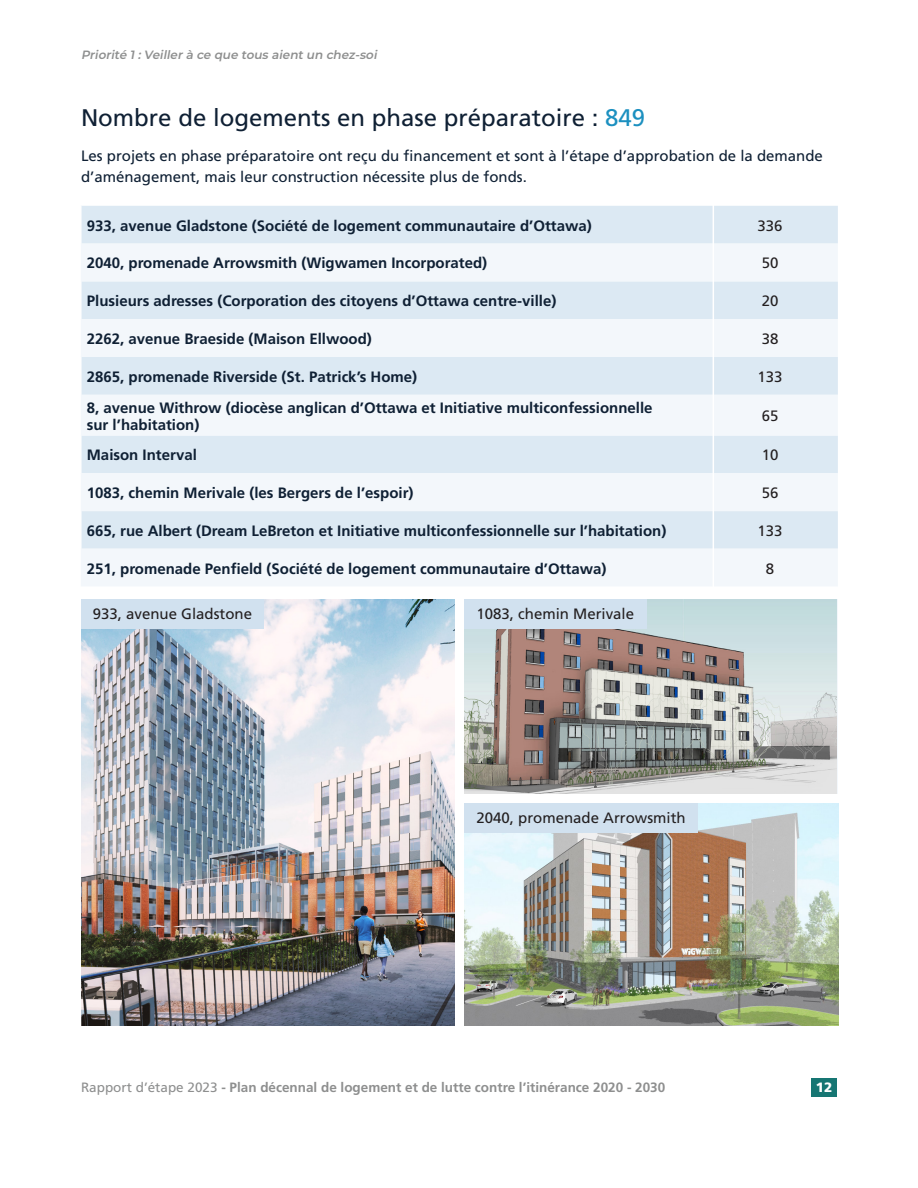
<style>
.page{position:relative;width:918px;height:1188px;background:#fff}
.page>*{position:absolute;margin:0;border:0;box-sizing:border-box;transform-origin:0 0}
.t1{font:24px "Frutiger LT Std";color:#0f2034}
.Table_-_Title{font:700 15px/16.8px "Frutiger LT Std";color:#0f2034}
.BODY{font:15px/21px "Frutiger LT Std";color:#0f2034}
.Table_-_Body_Text{font:15px "Frutiger LT Std";color:#231f20}
.t2{font:700 13.5px "Frutiger LT Std";color:#8e8f8f}
.t3{font:900 13.5px "Frutiger LT Std";color:#fff}
.t4{font:italic 600 12px "Montserrat";color:#8e8f8f}
.s1{color:#1c90c0}
.s2{font-weight:400}
</style>
<div class="page">
<div style="left:812px;top:1078px;width:25px;height:18px;background:#167673"></div>
<div style="left:82px;top:206px;width:756px;height:38px;background:#dce9f3"></div>
<svg style="left:81px;top:244px;width:757px;height:342px;fill:#f3f7fb"></svg>
<hr style="left:80px;top:281px;width:2px;height:38px;background:#fff">
<hr style="left:80px;top:357px;width:2px;height:38px;background:#fff">
<hr style="left:80px;top:436px;width:2px;height:37px;background:#fff">
<hr style="left:80px;top:511px;width:2px;height:38px;background:#fff">
<hr style="left:713px;top:200px;width:1px;height:390px;background:#fff">
<img style="left:81px;top:599px;width:373px;height:427px">
<img style="left:465px;top:599px;width:372px;height:195px">
<img style="left:465px;top:804px;width:373px;height:222px">
<div style="left:81px;top:599px;width:182px;height:30px;background:#d1e1ef"></div>
<div style="left:465px;top:599px;width:182px;height:30px;background:#d1e1ef"></div>
<div style="left:465px;top:804px;width:233px;height:29px;background:#d1e1ef"></div>
<p class="t4" style="left:81px;top:46px;width:300px">Priorité 1:Veillerà ce que tous aientun chez-soi</p>
<h2 class="t1" style="left:81px;top:104px;width:566px">Nombre de logements en phase préparatoire : <span class="s1">849</span></h2>
<p class="BODY" style="left:81px;top:145px;width:743px">Les projets en phase préparatoire ont reçu du financement et sont à l’étape d’approbation de la demande d’aménagement, mais leur construction nécessite plus de fonds.</p>
<p class="Table_-_Title" style="left:87px;top:217px;width:506px">933, avenue Gladstone (Société de logement communautaire d’Ottawa)</p>
<p class="Table_-_Body_Text" style="left:758px;top:217px;width:27px">336</p>
<p class="Table_-_Title" style="left:87px;top:255px;width:402px">2040, promenade Arrowsmith (Wigwamen Incorporated)</p>
<p class="Table_-_Body_Text" style="left:762px;top:254px;width:18px">50</p>
<p class="Table_-_Title" style="left:87px;top:293px;width:471px">Plusieurs adresses (Corporation des citoyens d’Ottawa centre-ville)</p>
<p class="Table_-_Body_Text" style="left:762px;top:292px;width:18px">20</p>
<p class="Table_-_Title" style="left:87px;top:331px;width:287px">2262, avenue Braeside (Maison Ellwood)</p>
<p class="Table_-_Body_Text" style="left:762px;top:330px;width:18px">38</p>
<p class="Table_-_Title" style="left:87px;top:368px;width:332px">2865, promenade Riverside (St. Patrick’s Home)</p>
<p class="Table_-_Body_Text" style="left:758px;top:368px;width:27px">133</p>
<p class="Table_-_Title" style="left:87px;top:399px;width:567px">8, avenue Withrow (diocèse anglican d’Ottawa et Initiative multiconfessionnelle sur l’habitation)</p>
<p class="Table_-_Body_Text" style="left:762px;top:407px;width:18px">65</p>
<p class="Table_-_Title" style="left:87px;top:447px;width:112px">Maison Interval</p>
<p class="Table_-_Body_Text" style="left:762px;top:446px;width:18px">10</p>
<p class="Table_-_Title" style="left:87px;top:485px;width:328px">1083, chemin Merivale (les Bergers de l’espoir)</p>
<p class="Table_-_Body_Text" style="left:762px;top:484px;width:18px">56</p>
<p class="Table_-_Title" style="left:87px;top:522px;width:581px">665, rue Albert (Dream LeBreton et Initiative multiconfessionnelle sur l’habitation)</p>
<p class="Table_-_Body_Text" style="left:758px;top:522px;width:27px">133</p>
<p class="Table_-_Title" style="left:87px;top:560px;width:521px">251, promenade Penfield (Société de logement communautaire d’Ottawa)</p>
<p class="Table_-_Body_Text" style="left:766px;top:560px;width:10px">8</p>
<p class="Table_-_Body_Text" style="left:93px;top:605px;width:161px">933, avenue Gladstone</p>
<p class="Table_-_Body_Text" style="left:476px;top:605px;width:159px">1083, chemin Merivale</p>
<p class="Table_-_Body_Text" style="left:476px;top:809px;width:211px">2040, promenade Arrowsmith</p>
<p class="t2" style="left:81px;top:1079px;width:586px"><span class="s2">Rapport d’étape 2023</span> - Plan décennal de logement et de lutte contre l’itinérance 2020 - 2030</p>
<p class="t3" style="left:816px;top:1079px;width:18px">12</p>
</div>
